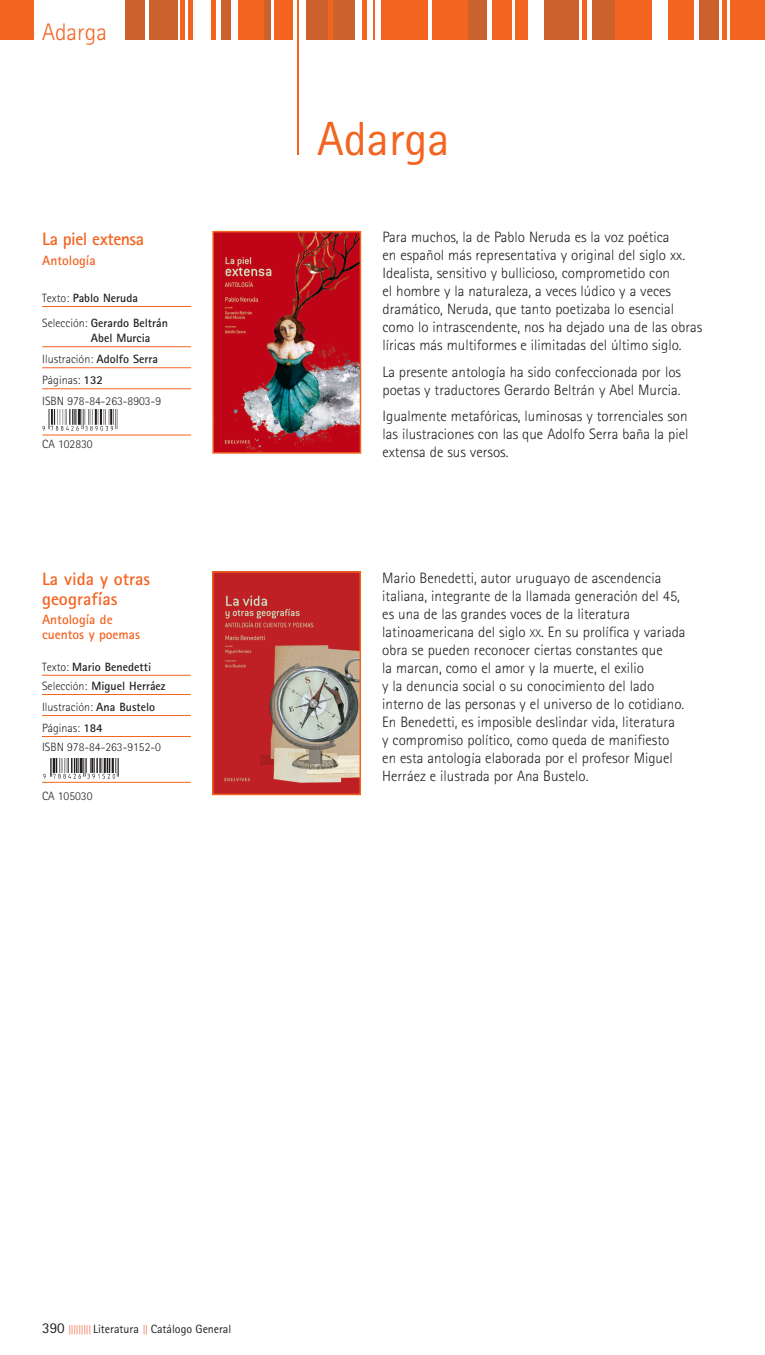
<style>
.page{position:relative;width:765px;height:1355px;background:#fff}
.page>*{position:absolute;margin:0;border:0;box-sizing:border-box;transform-origin:0 0}
.t1{font:48px "Rotis Sans Serif";color:#f36421}
.t2{font:300 24px "Rotis Sans Serif";color:#f36421}
.t3{font:700 18px/19.5px "Rotis Sans Serif";color:#f36421}
.t4{font:700 18px "Rotis Sans Serif";letter-spacing:-.03em;color:#f36421}
.t5{font:300 15px/18px "Rotis Sans Serif";color:#231f20}
.t6{font:700 13.5px/15px "Rotis Sans Serif";color:#f36421}
.t7{font:300 12px/21px "Rotis Sans Serif";color:#231f20}
.t8{font:700 12px/25.2px "Rotis Sans Serif";color:#231f20}
.t9{font:12px "Rotis Sans Serif";letter-spacing:-.005em;color:#231f20}
.s1{font-weight:300}
.s2{font-weight:700}
.s3{font-size:11.25px}
.s4{font-size:15px}
.s5{font-weight:300;font-size:10.5px;color:#f04d22}
</style>
<div class="page">
<div style="left:180px;top:0;width:5px;height:40px;background:#f36421"></div>
<div style="left:149px;top:0;width:12px;height:40px;background:#cb612c"></div>
<div style="left:125px;top:0;width:20px;height:40px;background:#cb612c"></div>
<div style="left:158px;top:0;width:19px;height:40px;background:#cb612c"></div>
<div style="left:0;top:0;width:34px;height:40px;background:#f36421"></div>
<hr style="left:189px;top:0;width:4px;height:40px;background:#f36421">
<hr style="left:211px;top:0;width:4px;height:40px;background:#f36421">
<div style="left:221px;top:0;width:9px;height:40px;background:#cb612c"></div>
<div style="left:318px;top:0;width:37px;height:40px;background:#cb612c"></div>
<svg style="left:263px;top:0;width:7px;height:40px"></svg>
<div style="left:274px;top:0;width:18px;height:40px;background:#f36421"></div>
<div style="left:238px;top:0;width:25px;height:40px;background:#f36421"></div>
<div style="left:306px;top:0;width:19px;height:40px;background:#cb612c"></div>
<div style="left:515px;top:0;width:13px;height:40px;background:#f36421"></div>
<hr style="left:362px;top:0;width:4px;height:40px;background:#f36421">
<div style="left:328px;top:0;width:5px;height:40px;background:#f36421"></div>
<div style="left:381px;top:0;width:46px;height:40px;background:#f36421"></div>
<div style="left:461px;top:0;width:26px;height:40px;background:#cb612c"></div>
<div style="left:544px;top:0;width:35px;height:40px;background:#cb612c"></div>
<div style="left:592px;top:0;width:35px;height:40px;background:#cb612c"></div>
<div style="left:432px;top:0;width:35px;height:40px;background:#f36421"></div>
<div style="left:492px;top:0;width:19px;height:40px;background:#f36421"></div>
<hr style="left:582px;top:0;width:4px;height:40px;background:#f36421">
<div style="left:615px;top:0;width:36px;height:40px;background:#f36421"></div>
<div style="left:668px;top:0;width:26px;height:40px;background:#f36421"></div>
<div style="left:699px;top:0;width:20px;height:40px;background:#cb612c"></div>
<hr style="left:722px;top:0;width:4px;height:40px;background:#f36421">
<hr style="left:297px;top:0;width:2px;height:154px;background:#f36421">
<hr style="left:373px;top:0;width:2px;height:40px;background:#f36421">
<div style="left:730px;top:0;width:35px;height:40px;background:#f36421"></div>
<hr style="left:42px;top:306px;width:149px;height:1px;background:#f36421">
<hr style="left:42px;top:346px;width:149px;height:1px;background:#f36421">
<hr style="left:42px;top:367px;width:149px;height:1px;background:#f36421">
<hr style="left:42px;top:388px;width:149px;height:1px;background:#f36421">
<hr style="left:42px;top:435px;width:149px;height:1px;background:#f36421">
<img style="left:42px;top:410px;width:76px;height:21px">
<img style="left:215px;top:234px;width:143px;height:217px">
<div style="left:212px;top:231px;width:149px;height:223px;border:2px solid #f36421"></div>
<hr style="left:42px;top:675px;width:149px;height:1px;background:#f36421">
<hr style="left:42px;top:694px;width:149px;height:1px;background:#f36421">
<hr style="left:42px;top:715px;width:149px;height:1px;background:#f36421">
<hr style="left:42px;top:736px;width:149px;height:1px;background:#f36421">
<hr style="left:42px;top:782px;width:149px;height:1px;background:#f36421">
<img style="left:43px;top:758px;width:76px;height:21px">
<img style="left:215px;top:574px;width:143px;height:218px">
<div style="left:212px;top:571px;width:149px;height:224px;border:2px solid #f36421"></div>
<h2 class="t2" style="left:42px;top:18px;width:66px">Adarga</h2>
<p class="t4" style="left:42px;top:228px;width:103px">La piel extensa</p>
<p class="t6" style="left:42px;top:252px;width:55px">Antología</p>
<p class="t8" style="left:42px;top:285px;width:127px"><span class="s1">Texto:</span> Pablo Neruda<br><span class="s1">Selección:</span> Gerardo Beltrán</p>
<p class="t7" style="left:42px;top:327px;width:120px;text-indent:49px"><span class="s2">Abel Murcia<br></span>Ilustración: <span class="s2">Adolfo Serra<br></span>Páginas: <span class="s2">132<br></span>ISBN 978-84-263-8903-9</p>
<p class="t7" style="left:42px;top:433px;width:52px">CA 102830</p>
<p class="t3" style="left:42px;top:569px;width:110px">La vida y otras geografías</p>
<p class="t6" style="left:42px;top:612px;width:100px">Antología de cuentos y poemas</p>
<p class="t8" style="left:42px;top:657px;width:125px;line-height:19.2px"><span class="s1">Texto:</span> Mario Benedetti<br><span class="s1">Selección:</span> Miguel Herráez</p>
<p class="t7" style="left:42px;top:696px;width:115px">Ilustración: <span class="s2">Ana Bustelo<br></span>Páginas: <span class="s2">184</span></p>
<p class="t7" style="left:42px;top:736px;width:120px">ISBN 978-84-263-9152-0</p>
<p class="t7" style="left:42px;top:785px;width:52px">CA 105030</p>
<h1 class="t1" style="left:317px;top:110px;width:134px">Adarga</h1>
<p class="t5" style="left:382px;top:228px;width:321px">Para muchos, la de Pablo Neruda es la voz poética<br>en español más representativa y original del siglo xx.<br>Idealista, sensitivo y bullicioso, comprometido con<br>el hombre y la naturaleza, a veces lúdico y a veces dramático, Neruda, que tanto poetizaba lo esencial como lo intrascendente, nos ha dejado una de las obras líricas más multiformes e ilimitadas del último siglo.</p>
<p class="t5" style="left:382px;top:363px;width:300px">La presente antología ha sido confeccionada por los poetas y traductores Gerardo Beltrán y Abel Murcia.</p>
<p class="t5" style="left:382px;top:407px;width:307px;text-align:justify">Igualmente metafóricas, luminosas y torrenciales son las ilustraciones con las que Adolfo Serra baña la piel extensa de sus versos.</p>
<p class="t5" style="left:382px;top:568px;width:305px">Mario Benedetti, autor uruguayo de ascendencia italiana, integrante de la llamada generación del 45, es una de las grandes voces de la literatura latinoamericana del siglo <span class="s3">xx</span>. En su prolífica y variada obra se pueden reconocer ciertas constantes que<br>la marcan, como el amor y la muerte, el exilio<br>y la denuncia social o su conocimiento del lado interno de las personas y el universo de lo cotidiano.<br>En Benedetti, es imposible deslindar vida, literatura<br>y compromiso político, como queda de manifiesto en esta antología elaborada por el profesor Miguel Herráez e ilustrada por Ana Bustelo.</p>
<p class="t9" style="left:42px;top:1321px;width:191px"><span class="s4">390</span> <span class="s5">|||||||||</span> Literatura <span class="s5">||</span> Catálogo General</p>
</div>
